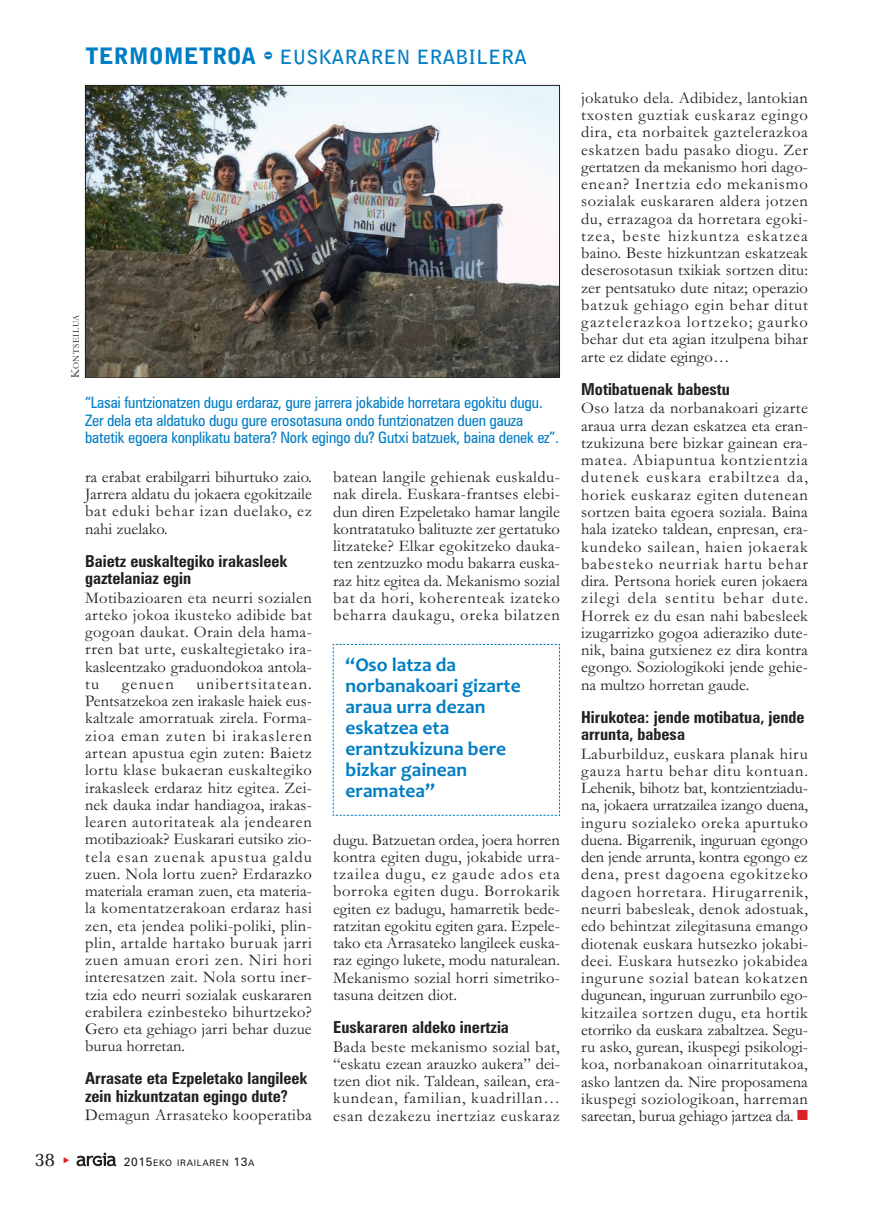
<style>
.page{position:relative;width:893px;height:1212px;background:#fff}
.page>*{position:absolute;margin:0;border:0;box-sizing:border-box;transform-origin:0 0}
.t1{font:700 19.5px/21px "Candara";color:#007ec5}
.t2{font:700 19.5px "Bell Gothic Std";color:#007ec5}
.t3{font:19.5px "Memoir";color:#231f20}
.t4{font:16.5px/17.2px "Garamond";letter-spacing:.01em;color:#231f20;text-align:justify}
.t5{font:700 condensed 16.5px/17.2px "Zurich BT";color:#231f20}
.t6{font:condensed 15.75px/17.2px "Zurich BT";letter-spacing:-.01em;color:#007ec5}
.t7{font:9px "Zurich BT";letter-spacing:.075em;color:#231f20}
.t8{font:9px "Garamond";letter-spacing:.06em;color:#231f20}
.s1{font-weight:900;font-size:22.5px}
.s2{font-family:"Bodiac";font-weight:400;font-size:22.5px}
.s3{font-size:12px}
.s4{color:#da2128}
</style>
<div class="page">
<svg style="left:77px;top:1152px;width:39px;height:14px"></svg>
<img style="left:87px;top:87px;width:471px;height:289px">
<div style="left:85px;top:85px;width:475px;height:293px;border:1px solid #231f20"></div>
<svg style="left:332px;top:644px;width:228px;height:172px"></svg>
<p class="t2" style="left:85px;top:46px;width:444px"><span class="s1">TERMOMETROA</span> <span class="s2">-</span> EUSKARAREN ERABILERA</p>
<p class="t8" style="left:73px;top:378px;width:65px;rotate:-90deg"><span class="s3">K</span>ONTSEILUA</p>
<p class="t6" style="left:85px;top:395px;width:475px">“Lasai funtzionatzen dugu erdaraz, gure jarrera jokabide horretara egokitu dugu.<br>Zer dela eta aldatuko dugu gure erosotasuna ondo funtzionatzen duen gauza batetik egoera konplikatu batera? Nork egingo du? Gutxi batzuek, baina denek ez”.</p>
<p class="t4" style="left:85px;top:470px;width:228px">ra erabat erabilgarri bihurtuko zaio.<br>Jarrera aldatu du jokaera egokitzaile bat eduki behar izan duelako, ez nahi zuelako.</p>
<p class="t5" style="left:85px;top:554px;width:204px">Baietz euskaltegiko irakasleek gaztelaniaz egin</p>
<p class="t4" style="left:85px;top:591px;width:228px">Motibazioaren eta neurri sozialen arteko jokoa ikusteko adibide bat gogoan daukat. Orain dela hama&shy;rren bat urte, euskaltegietako ira&shy;kasleentzako graduondokoa antola&shy;tu</p>
<p class="t4" style="left:85px;top:677px;width:228px;text-indent:111px">unibertsitatean.<br>Pentsatzekoa zen irakasle haiek eus&shy;kaltzale amorratuak zirela. Forma&shy;zioa eman zuten bi irakasleren artean apustua egin zuten: Baietz lortu klase bukaeran euskaltegiko irakasleek erdaraz hitz egitea. Zei&shy;nek dauka indar handiagoa, irakas&shy;learen autoritateak ala jendearen motibazioak? Euskarari eutsiko zio&shy;tela esan zuenak apustua galdu zuen. Nola lortu zuen? Erdarazko materiala eraman zuen, eta materia&shy;la komentatzerakoan erdaraz hasi zen, eta jendea poliki-poliki, plin&shy;plin, artalde hartako buruak jarri zuen amuan erori zen. Niri hori interesatzen zait. Nola sortu iner&shy;tzia edo neurri sozialak euskararen erabilera ezinbesteko bihurtzeko?<br>Gero eta gehiago jarri behar duzue burua horretan.</p>
<p class="t5" style="left:85px;top:1071px;width:224px">Arrasate eta Ezpeletako langileek zein hizkuntzatan egingo dute?</p>
<p class="t4" style="left:85px;top:1108px;width:228px">Demagun Arrasateko kooperatiba</p>
<p class="t4" style="left:122px;top:677px;width:53px">genuen</p>
<p class="t3" style="left:35px;top:1147px;width:22px">38</p>
<p class="t7" style="left:124px;top:1160px;width:132px"><span class="s3">2015</span>EKO IRAILAREN <span class="s3">13</span>A</p>
<p class="t4" style="left:333px;top:470px;width:228px">batean langile gehienak euskaldu&shy;nak direla. Euskara-frantses elebi&shy;dun diren Ezpeletako hamar langile kontratatuko balituzte zer gertatuko litzateke? Elkar egokitzeko dauka&shy;ten zentzuzko modu bakarra euska&shy;raz hitz egitea da. Mekanismo sozial bat da hori, koherenteak izateko beharra daukagu, oreka bilatzen</p>
<p class="t1" style="left:346px;top:656px;width:177px">“Oso latza da norbanakoari gizarte araua urra dezan eskatzea eta erantzukizuna bere bizkar gainean eramatea”</p>
<p class="t4" style="left:333px;top:832px;width:228px">dugu. Batzuetan ordea, joera horren kontra egiten dugu, jokabide urra&shy;tzailea dugu, ez gaude ados eta borroka egiten dugu. Borrokarik egiten ez badugu, hamarretik bede&shy;ratzitan egokitu egiten gara. Ezpele&shy;tako eta Arrasateko langileek euska&shy;raz egingo lukete, modu naturalean.<br>Mekanismo sozial horri simetriko&shy;tasuna deitzen diot.</p>
<p class="t5" style="left:333px;top:1020px;width:177px">Euskararen aldeko inertzia</p>
<p class="t4" style="left:333px;top:1040px;width:228px">Bada beste mekanismo sozial bat, “eskatu ezean arauzko aukera” dei&shy;tzen diot nik. Taldean, sailean, era&shy;kundean, familian, kuadrillan… esan dezakezu inertziaz euskaraz</p>
<p class="t4" style="left:581px;top:91px;width:228px">jokatuko dela. Adibidez, lantokian txosten guztiak euskaraz egingo dira, eta norbaitek gaztelerazkoa eskatzen badu pasako diogu. Zer gertatzen da mekanismo hori dago&shy;enean? Inertzia edo mekanismo sozialak euskararen aldera jotzen du, errazagoa da horretara egoki&shy;tzea, beste hizkuntza eskatzea baino. Beste hizkuntzan eskatzeak deserosotasun txikiak sortzen ditu: zer pentsatuko dute nitaz; operazio batzuk gehiago egin behar ditut gaztelerazkoa lortzeko; gaurko behar dut eta agian itzulpena bihar arte ez didate egingo…</p>
<p class="t5" style="left:581px;top:382px;width:150px">Motibatuenak babestu</p>
<p class="t4" style="left:581px;top:401px;width:228px">Oso latza da norbanakoari gizarte araua urra dezan eskatzea eta eran&shy;tzukizuna bere bizkar gainean era&shy;matea. Abiapuntua kontzientzia dutenek euskara erabiltzea da, horiek euskaraz egiten dutenean sortzen baita egoera soziala. Baina hala izateko taldean, enpresan, era&shy;kundeko sailean, haien jokaerak babesteko neurriak hartu behar dira. Pertsona horiek euren jokaera zilegi dela sentitu behar dute.<br>Horrek ez du esan nahi babesleek izugarrizko gogoa adieraziko dute&shy;nik, baina gutxienez ez dira kontra egongo. Soziologikoki jende gehie&shy;na multzo horretan gaude.</p>
<p class="t5" style="left:581px;top:710px;width:225px">Hirukotea: jende motibatua, jende arrunta, babesa</p>
<p class="t4" style="left:581px;top:747px;width:228px">Laburbilduz, euskara planak hiru gauza hartu behar ditu kontuan.<br>Lehenik, bihotz bat, kontzientziadu&shy;na, jokaera urratzailea izango duena, inguru sozialeko oreka apurtuko duena. Bigarrenik, inguruan egongo den jende arrunta, kontra egongo ez dena, prest dagoena egokitzeko dagoen horretara. Hirugarrenik, neurri babesleak, denok adostuak, edo behintzat zilegitasuna emango diotenak euskara hutsezko jokabi&shy;deei. Euskara hutsezko jokabidea ingurune sozial batean kokatzen dugunean, inguruan zurrunbilo ego&shy;kitzailea sortzen dugu, eta hortik etorriko da euskara zabaltzea. Segu&shy;ru asko, gurean, ikuspegi psikologi&shy;koa, norbanakoan oinarritutakoa, asko lantzen da. Nire proposamena ikuspegi soziologikoan, harreman sareetan, burua gehiago jartzea da. <span class="s4">■</span></p>
</div>
